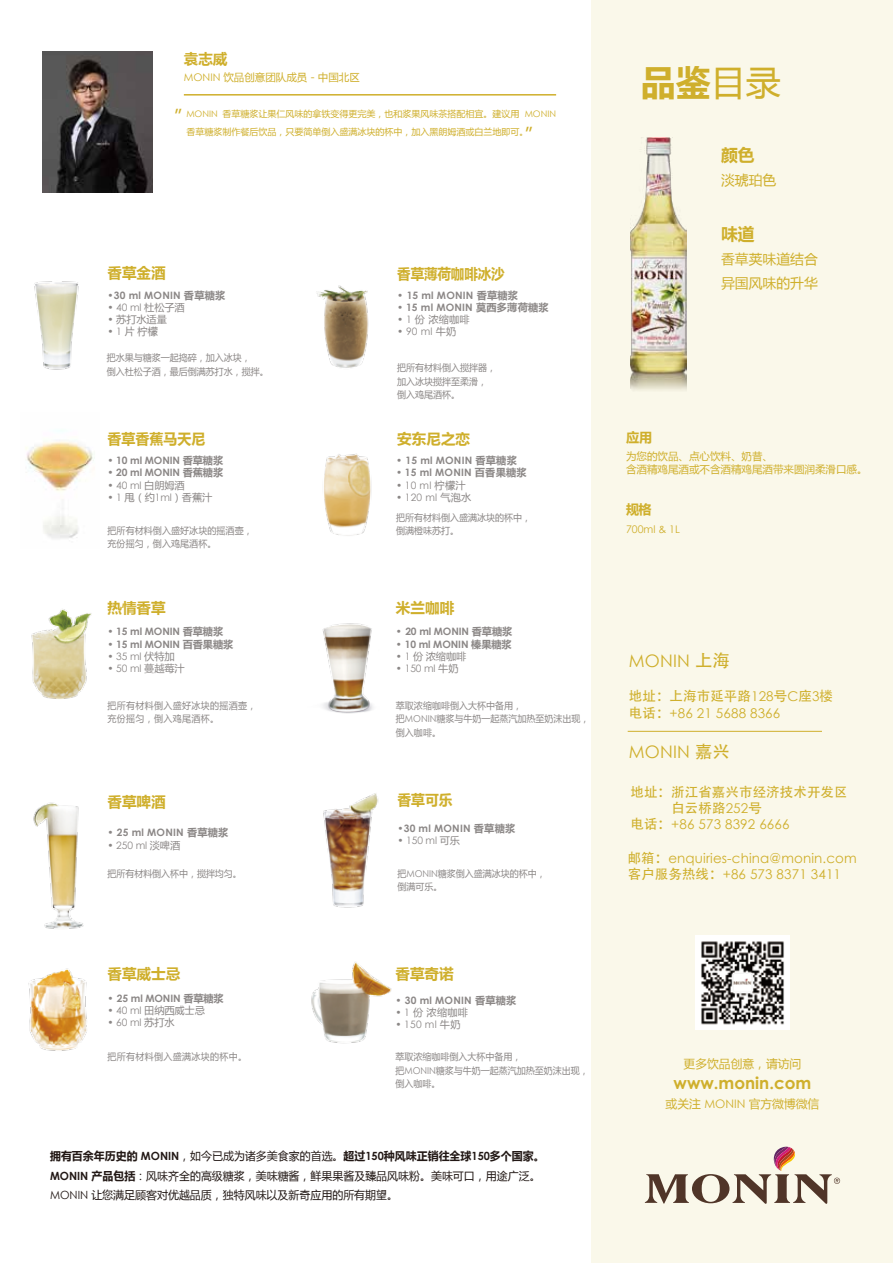
<style>
.page{position:relative;width:893px;height:1263px;background:#fff}
.page>*{position:absolute;margin:0;border:0;box-sizing:border-box;transform-origin:0 0}
.t1{font:700 34.95px "Microsoft Ya Hei";color:#cfaf2c}
.t2{font:19.8px "Microsoft Ya Hei";color:#cfaf2c}
.t3{font:17.25px "Century Gothic";letter-spacing:.01em;color:#cfaf2c}
.t4{font:700 16.8px "Century Gothic";color:#cfaf2c}
.t5{font:700 16.8px "Microsoft Ya Hei";color:#cfaf2c}
.t6{font:700 14.55px "Microsoft Ya Hei";color:#cfaf2c}
.t7{font:700 14.55px "Microsoft Ya Hei";color:#cfaf2c;scale:.93 1}
.t8{font:700 14.55px "Microsoft Ya Hei";color:#cfaf2c;scale:.96 1}
.t9{font:700 14.55px "Microsoft Ya Hei";color:#cfaf2c;scale:.95 1}
.t10{font:13.8px/24.2px "Microsoft Ya Hei";color:#cfaf2c}
.t11{font:13.5px/16.2px "Century Gothic";letter-spacing:.01em;color:#cfaf2c}
.t12{font:13.5px/16.2px "Adobe Heiti Std";letter-spacing:.01em;color:#cfaf2c}
.t13{font:700 13.05px "Microsoft Ya Hei";color:#cfaf2c}
.t14{font:11.7px "Microsoft Ya Hei";color:#cfaf2c}
.t15{font:11.25px/19.5px "Microsoft Ya Hei";color:#221815}
.t16{font:10.5px/12.6px "Microsoft Ya Hei";color:#cfaf2c}
.t17{font:10.5px "Century Gothic";color:#cfaf2c}
.t18{font:700 10.2px "Century Gothic";letter-spacing:.02em;color:#8b8786}
.t19{font:10.2px "Century Gothic";letter-spacing:-.01em;color:#8b8786}
.t20{font:700 10.2px "Century Gothic";letter-spacing:-.01em;color:#8b8786}
.t21{font:10.2px "Microsoft Ya Hei";letter-spacing:-.01em;color:#8b8786}
.t22{font:9.45px/13.5px "Microsoft Ya Hei";color:#8b8786;scale:.95 1}
.t23{font:9.45px/13.5px "Microsoft Ya Hei";letter-spacing:.035em;color:#8b8786;scale:.95 1}
.t24{font:9px/18px "Microsoft Ya Hei";color:#cfaf2c}
.s1{font-family:"Century Gothic"}
.s2{font-family:"Microsoft Ya Hei"}
.s3{font-weight:700}
.s4{font-family:"Century Gothic";font-weight:700}
.s5{font-weight:400}
.s6{font-family:"Adobe Heiti Std"}
</style>
<div class="page">
<div style="left:592px;top:460px;width:301px;height:803px;background:#faf8ea"></div>
<div style="left:592px;top:0;width:301px;height:542px;background:#faf8ea"></div>
<img style="left:43px;top:51px;width:110px;height:141px">
<img style="left:695px;top:935px;width:94px;height:94px">
<svg style="left:645px;top:1147px;width:195px;height:57px"></svg>
<hr style="left:184px;top:94px;width:372px;height:2px;background:#cfaf2c">
<hr style="left:628px;top:731px;width:194px;height:1px;background:#cfaf2c">
<img style="left:33px;top:802px;width:51px;height:127px">
<img style="left:322px;top:623px;width:51px;height:91px">
<img style="left:323px;top:793px;width:56px;height:115px">
<img style="left:26px;top:430px;width:69px;height:107px">
<img style="left:316px;top:285px;width:53px;height:83px">
<img style="left:31px;top:537px;width:61px;height:162px">
<img style="left:324px;top:453px;width:48px;height:83px">
<img style="left:34px;top:281px;width:45px;height:89px">
<img style="left:28px;top:968px;width:59px;height:83px">
<img style="left:311px;top:962px;width:81px;height:82px">
<img style="left:630px;top:138px;width:57px;height:252px">
<h3 class="t6" style="left:184px;top:48px;width:45px">袁志威</h3>
<p class="t16" style="left:184px;top:70px;width:178px"><span class="s1">MONIN</span> 饮品创意团队成员－中国北区</p>
<p class="t24" style="left:186px;top:104px;width:371px"><span class="s1">MONIN</span> 香草糖浆让果仁风味的拿铁变得更完美，也和浆果风味茶搭配相宜。建议用 <span class="s1">MONIN</span>香草糖浆制作餐后饮品，只要简单倒入盛满冰块的杯中，加入黑朗姆酒或白兰地即可。</p>
<h2 class="t2" style="left:174px;top:104px;width:21px">”</h2>
<h2 class="t2" style="left:525px;top:122px;width:21px">”</h2>
<h3 class="t6" style="left:108px;top:263px;width:60px">香草金酒</h3>
<p class="t18" style="left:108px;top:287px;width:119px">•30 ml MONIN <span class="s2">香草糖浆</span></p>
<p class="t19" style="left:108px;top:300px;width:79px">• 40 ml <span class="s2">杜松子酒</span></p>
<p class="t21" style="left:108px;top:313px;width:61px"><span class="s1">•</span> 苏打水适量</p>
<p class="t21" style="left:108px;top:325px;width:52px"><span class="s1">• 1</span> 片 柠檬</p>
<p class="t22" style="left:107px;top:351px;width:172px">把水果与糖浆一起捣碎，加入冰块，<br>倒入杜松子酒，最后倒满苏打水，搅拌。</p>
<h3 class="t8" style="left:108px;top:429px;width:103px">香草香蕉马天尼</h3>
<p class="t20" style="left:108px;top:453px;width:117px">• 10 ml MONIN <span class="s2">香草糖浆</span></p>
<p class="t20" style="left:108px;top:465px;width:117px">• 20 ml MONIN <span class="s2">香蕉糖浆</span></p>
<p class="t19" style="left:108px;top:478px;width:79px">• 40 ml <span class="s2">白朗姆酒</span></p>
<p class="t21" style="left:108px;top:490px;width:106px"><span class="s1">• 1</span> 甩（约<span class="s1">1ml</span>）香蕉汁</p>
<p class="t22" style="left:108px;top:523px;width:154px">把所有材料倒入盛好冰块的摇酒壶，充份摇匀，倒入鸡尾酒杯。</p>
<h3 class="t6" style="left:108px;top:597px;width:60px">热情香草</h3>
<p class="t20" style="left:108px;top:624px;width:117px">• 15 ml MONIN <span class="s2">香草糖浆</span></p>
<p class="t20" style="left:108px;top:636px;width:127px">• 15 ml MONIN <span class="s2">百香果糖浆</span></p>
<p class="t19" style="left:108px;top:649px;width:69px">• 35 ml <span class="s2">伏特加</span></p>
<p class="t19" style="left:108px;top:661px;width:79px">• 50 ml <span class="s2">蔓越莓汁</span></p>
<p class="t23" style="left:108px;top:698px;width:158px">把所有材料倒入盛好冰块的摇酒壶，充份摇匀，倒入鸡尾酒杯。</p>
<h3 class="t6" style="left:108px;top:791px;width:60px">香草啤酒</h3>
<p class="t18" style="left:108px;top:825px;width:122px">• 25 ml MONIN <span class="s2">香草糖浆</span></p>
<p class="t19" style="left:108px;top:838px;width:74px">• 250 ml <span class="s2">淡啤酒</span></p>
<p class="t22" style="left:108px;top:866px;width:143px">把所有材料倒入杯中，搅拌均匀。</p>
<h3 class="t6" style="left:108px;top:964px;width:74px">香草威士忌</h3>
<p class="t20" style="left:108px;top:990px;width:118px">• 25 ml MONIN <span class="s2">香草糖浆</span></p>
<p class="t21" style="left:108px;top:1003px;width:99px"><span class="s1">• 40 ml</span> 田纳西威士忌</p>
<p class="t19" style="left:108px;top:1015px;width:69px">• 60 ml <span class="s2">苏打水</span></p>
<p class="t23" style="left:108px;top:1050px;width:149px">把所有材料倒入盛满冰块的杯中。</p>
<h3 class="t7" style="left:397px;top:264px;width:117px">香草薄荷咖啡冰沙</h3>
<p class="t18" style="left:397px;top:287px;width:122px">• 15 ml MONIN <span class="s2">香草糖浆</span></p>
<p class="t18" style="left:397px;top:300px;width:153px">• 15 ml MONIN <span class="s2">莫西多薄荷糖浆</span></p>
<p class="t21" style="left:397px;top:313px;width:74px"><span class="s1">• 1</span> 份浓缩咖啡</p>
<p class="t19" style="left:397px;top:325px;width:61px">• 90 ml <span class="s2">牛奶</span></p>
<p class="t22" style="left:397px;top:361px;width:106px">把所有材料倒入搅拌器，加入冰块搅拌至柔滑，倒入鸡尾酒杯。</p>
<h3 class="t6" style="left:397px;top:429px;width:74px">安东尼之恋</h3>
<p class="t18" style="left:396px;top:453px;width:122px">• 15 ml MONIN <span class="s2">香草糖浆</span></p>
<p class="t18" style="left:396px;top:465px;width:132px">• 15 ml MONIN <span class="s2">百香果糖浆</span></p>
<p class="t19" style="left:396px;top:478px;width:71px">• 10 ml <span class="s2">柠檬汁</span></p>
<p class="t19" style="left:396px;top:490px;width:77px">• 120 ml <span class="s2">气泡水</span></p>
<p class="t22" style="left:396px;top:510px;width:144px">把所有材料倒入盛满冰块的杯中，倒满橙味苏打。</p>
<h3 class="t6" style="left:396px;top:597px;width:60px">米兰咖啡</h3>
<p class="t20" style="left:396px;top:624px;width:118px">• 20 ml MONIN <span class="s2">香草糖浆</span></p>
<p class="t20" style="left:396px;top:636px;width:117px">• 10 ml MONIN <span class="s2">榛果糖浆</span></p>
<p class="t21" style="left:396px;top:649px;width:72px"><span class="s1">• 1</span> 份浓缩咖啡</p>
<p class="t19" style="left:396px;top:661px;width:64px">• 150 ml <span class="s2">牛奶</span></p>
<p class="t22" style="left:396px;top:698px;width:205px">萃取浓缩咖啡倒入大杯中备用，<br>把<span class="s1">MONIN</span>糖浆与牛奶一起蒸汽加热至奶沫出现，倒入咖啡。</p>
<h3 class="t9" style="left:397px;top:789px;width:60px">香草可乐</h3>
<p class="t18" style="left:397px;top:821px;width:119px">•30 ml MONIN <span class="s2">香草糖浆</span></p>
<p class="t19" style="left:397px;top:834px;width:64px">• 150 ml <span class="s2">可乐</span></p>
<p class="t22" style="left:397px;top:866px;width:158px">把<span class="s1">MONIN</span>糖浆倒入盛满冰块的杯中，倒满可乐。</p>
<h3 class="t6" style="left:395px;top:964px;width:60px">香草奇诺</h3>
<p class="t18" style="left:395px;top:992px;width:122px">• 30 ml MONIN <span class="s2">香草糖浆</span></p>
<p class="t21" style="left:395px;top:1005px;width:74px"><span class="s1">• 1</span> 份浓缩咖啡</p>
<p class="t19" style="left:395px;top:1017px;width:67px">• 150 ml <span class="s2">牛奶</span></p>
<p class="t22" style="left:395px;top:1050px;width:205px">萃取浓缩咖啡倒入大杯中备用，<br>把<span class="s1">MONIN</span>糖浆与牛奶一起蒸汽加热至奶沫出现，倒入咖啡。</p>
<p class="t15" style="left:50px;top:1146px;width:496px"><span class="s3">拥有百余年历史的</span> <span class="s4">MONIN</span>，如今已成为诸多美食家的首选。<span class="s3">超过</span><span class="s4">150</span><span class="s3">种风味正销往全球</span><span class="s4">150</span><span class="s3">多个国家。<br></span><span class="s4">MONIN</span> <span class="s3">产品包括</span>：风味齐全的高级糖浆，美味糖酱，鲜果果酱及臻品风味粉。美味可口，用途广泛。<br><span class="s1">MONIN</span> 让您满足顾客对优越品质，独特风味以及新奇应用的所有期望。</p>
<h1 class="t1" style="left:641px;top:58px;width:141px">品鉴<span class="s5">目录</span></h1>
<h3 class="t5" style="left:721px;top:143px;width:35px">颜色</h3>
<h3 class="t10" style="left:721px;top:167px;width:57px">淡琥珀色</h3>
<h3 class="t5" style="left:721px;top:222px;width:35px">味道</h3>
<h3 class="t10" style="left:721px;top:246px;width:98px">香草荚味道结合异国风味的升华</h3>
<h3 class="t13" style="left:626px;top:428px;width:28px">应用</h3>
<p class="t16" style="left:626px;top:450px;width:243px">为您的饮品、点心饮料、奶昔、<br>含酒精鸡尾酒或不含酒精鸡尾酒带来圆润柔滑口感。</p>
<h3 class="t13" style="left:626px;top:500px;width:27px">规格</h3>
<p class="t17" style="left:626px;top:521px;width:55px">700ml &amp; 1L</p>
<h3 class="t3" style="left:629px;top:648px;width:102px">MONIN <span class="s6">上海</span></h3>
<h3 class="t12" style="left:629px;top:689px;width:206px">地址：上海市延平路<span class="s1">128</span>号<span class="s1">C</span>座<span class="s1">3</span>楼</h3>
<h3 class="t11" style="left:629px;top:704px;width:153px"><span class="s6">电话：</span>+86 21 5688 8366</h3>
<h3 class="t3" style="left:629px;top:739px;width:102px">MONIN <span class="s6">嘉兴</span></h3>
<h3 class="t12" style="left:671px;top:784px;width:178px;text-indent:-41px">地址：浙江省嘉兴市经济技术开发区白云桥路<span class="s1">252</span>号</h3>
<h3 class="t11" style="left:630px;top:816px;width:161px"><span class="s6">电话：</span>+86 573 8392 6666</h3>
<h3 class="t11" style="left:628px;top:849px;width:231px"><span class="s6">邮箱：</span>enquiries-china@monin.com<span class="s6">客户服务热线：</span>+86 573 8371 3411</h3>
<p class="t14" style="left:684px;top:1056px;width:119px">更多饮品创意，请访问</p>
<h3 class="t4" style="left:673px;top:1070px;width:139px">www.monin.com</h3>
<p class="t14" style="left:666px;top:1096px;width:155px">或关注 <span class="s1">MONIN</span> 官方微博微信</p>
</div>
